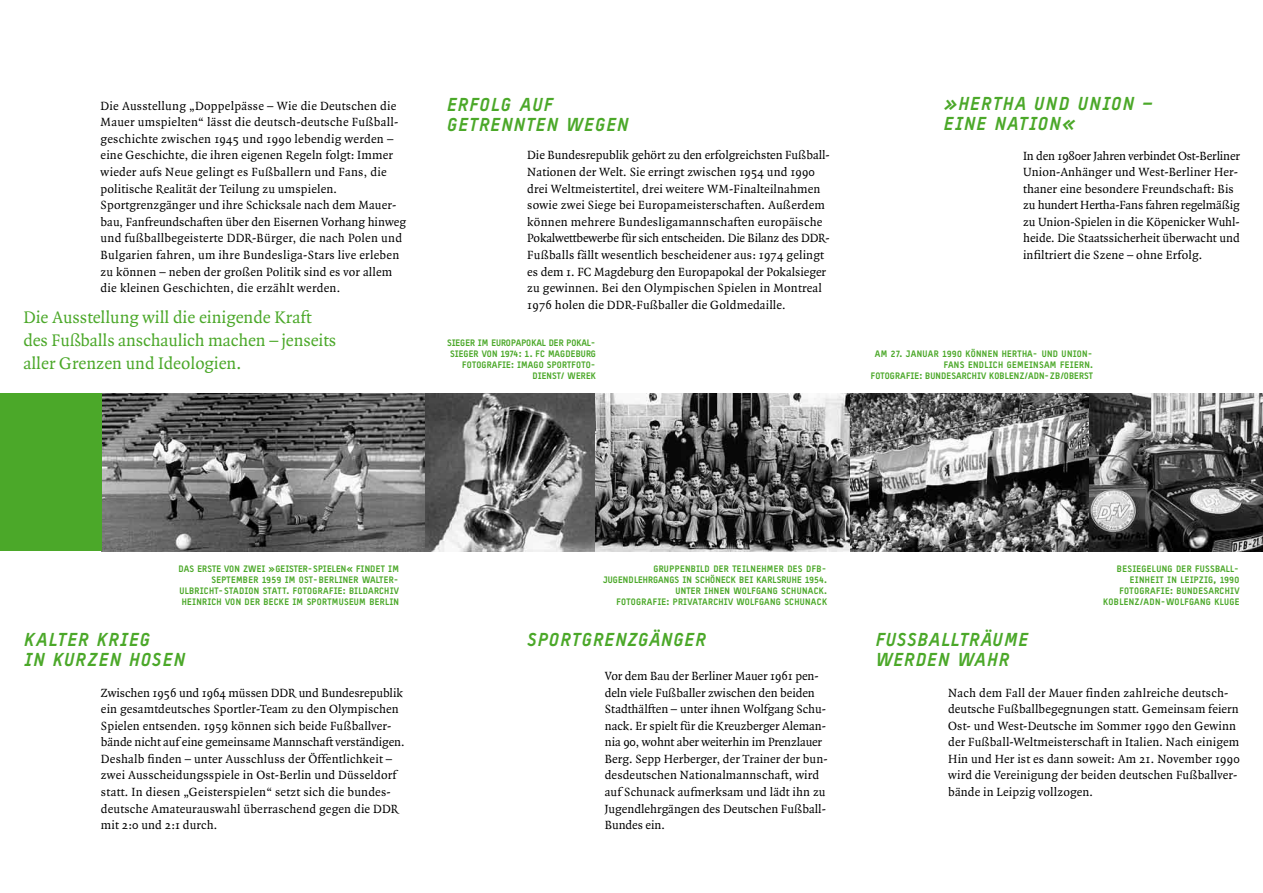
<style>
.page{position:relative;width:1263px;height:893px;background:#fff}
.page>*{position:absolute;margin:0;border:0;box-sizing:border-box;transform-origin:0 0}
.t1{font:italic 900 18px/19.6px "Typestar";letter-spacing:.075em;color:#4ba829}
.t2{font:18px/23.4px "Quadraat";color:#4ba829}
.t3{font:12.75px/16.6px "Quadraat";letter-spacing:.01em;color:#000}
.t4{font:900 9px/10.8px "Typestar";letter-spacing:.02em;color:#4ba829;text-align:right}
</style>
<div class="page">
<img style="left:101px;top:394px;width:324px;height:157px">
<img style="left:425px;top:394px;width:838px;height:157px">
<div style="left:0;top:394px;width:101px;height:157px;background:#4ba829"></div>
<p class="t3" style="left:101px;top:98px;width:307px">Die Ausstellung „Doppelpässe – Wie die Deutschen die Mauer umspielten“ lässt die deutsch-deutsche Fußball&shy;geschichte zwischen 1945 und 1990 lebendig werden – eine Geschichte, die ihren eigenen Regeln folgt: Immer wieder aufs Neue gelingt es Fußballern und Fans, die politische Realität der Teilung zu umspielen.<br>Sportgrenzgänger und ihre Schicksale nach dem Mauer&shy;bau, Fanfreundschaften über den Eisernen Vorhang hinweg und fußballbegeisterte DDR-Bürger, die nach Polen und Bulgarien fahren, um ihre Bundesliga-Stars live erleben zu können – neben der großen Politik sind es vor allem die kleinen Geschichten, die erzählt werden.</p>
<h1 class="t1" style="left:447px;top:95px;width:183px">ERFOLG AUF<br>GETRENNTEN WEGEN</h1>
<h1 class="t2" style="left:23px;top:306px;width:314px">Die Ausstellung will die einigende Kraft des Fußballs anschaulich machen – jenseits aller Grenzen und Ideologien.</h1>
<p class="t3" style="left:527px;top:147px;width:304px">Die Bundesrepublik gehört zu den erfolgreichsten Fußball-Nationen der Welt. Sie erringt zwischen 1954 und 1990 drei Weltmeistertitel, drei weitere WM-Finalteilnahmen sowie zwei Siege bei Europameisterschaften. Außerdem können mehrere Bundesligamannschaften europäische Pokalwettbewerbe für sich entscheiden. Die Bilanz des DDR-Fußballs fällt wesentlich bescheidener aus: 1974 gelingt es dem 1. FC Magdeburg den Europapokal der Pokalsieger zu gewinnen. Bei den Olympischen Spielen in Montreal 1976 holen die DDR-Fußballer die Goldmedaille.</p>
<p class="t4" style="left:447px;top:338px;width:150px">SIEGER IM EUROPAPOKAL DER POKAL-<br>SIEGER VON 1974: 1. FC MAGDEBURG<br>FOTOGRAFIE: IMAGO SPORTFOTO-<br>DIENST/ WEREK</p>
<h1 class="t1" style="left:944px;top:94px;width:210px">»HERTHA UND UNION –<br>EINE NATION«</h1>
<p class="t3" style="left:1023px;top:148px;width:218px">In den 1980er Jahren verbindet Ost-Berliner Union-Anhänger und West-Berliner Her&shy;thaner eine besondere Freundschaft: Bis zu hundert Hertha-Fans fahren regelmäßig zu Union-Spielen in die Köpenicker Wuhl&shy;heide. Die Staatssicherheit überwacht und infiltriert die Szene – ohne Erfolg.</p>
<p class="t4" style="left:871px;top:349px;width:224px">AM 27. JANUAR 1990 KÖNNEN HERTHA- UND UNION-<br>FANS ENDLICH GEMEINSAM FEIERN.<br>FOTOGRAFIE: BUNDESARCHIV KOBLENZ/ADN-ZB/OBERST</p>
<p class="t4" style="left:179px;top:564px;width:222px">DAS ERSTE VON ZWEI »GEISTER-SPIELEN« FINDET IM SEPTEMBER 1959 IM OST-BERLINER WALTER-ULBRICHT-STADION STATT. FOTOGRAFIE: BILDARCHIV HEINRICH VON DER BECKE IM SPORTMUSEUM BERLIN</p>
<h1 class="t1" style="left:24px;top:630px;width:162px">KALTER KRIEG<br>IN KURZEN HOSEN</h1>
<p class="t3" style="left:101px;top:685px;width:305px">Zwischen 1956 und 1964 müssen DDR und Bundesrepublik ein gesamtdeutsches Sportler-Team zu den Olympischen Spielen entsenden. 1959 können sich beide Fußballver&shy;bände nicht auf eine gemeinsame Mannschaft verständigen.<br>Deshalb finden – unter Ausschluss der Öffentlichkeit – zwei Ausscheidungsspiele in Ost-Berlin und Düsseldorf statt. In diesen „Geisterspielen“ setzt sich die bundes&shy;deutsche Amateurauswahl überraschend gegen die DDR mit 2:0 und 2:1 durch.</p>
<p class="t4" style="left:603px;top:564px;width:226px">GRUPPENBILD DER TEILNEHMER DES DFB-JUGENDLEHRGANGS IN SCHÖNECK BEI KARLSRUHE 1954.<br>UNTER IHNEN WOLFGANG SCHUNACK.<br>FOTOGRAFIE: PRIVATARCHIV WOLFGANG SCHUNACK</p>
<h1 class="t1" style="left:527px;top:630px;width:180px">SPORTGRENZGÄNGER</h1>
<h1 class="t1" style="left:876px;top:630px;width:154px">FUSSBALLTRÄUME<br>WERDEN WAHR</h1>
<p class="t4" style="left:1103px;top:564px;width:138px">BESIEGELUNG DER FUSSBALL-<br>EINHEIT IN LEIPZIG, 1990<br>FOTOGRAFIE: BUNDESARCHIV<br>KOBLENZ/ADN-WOLFGANG KLUGE</p>
<p class="t3" style="left:605px;top:668px;width:224px">Vor dem Bau der Berliner Mauer 1961 pen&shy;deln viele Fußballer zwischen den beiden Stadthälften – unter ihnen Wolfgang Schu&shy;nack. Er spielt für die Kreuzberger Aleman&shy;nia 90, wohnt aber weiterhin im Prenzlauer Berg. Sepp Herberger, der Trainer der bun&shy;desdeutschen Nationalmannschaft, wird auf Schunack aufmerksam und lädt ihn zu Jugendlehrgängen des Deutschen Fußball-Bundes ein.</p>
<p class="t3" style="left:948px;top:685px;width:293px">Nach dem Fall der Mauer finden zahlreiche deutsch&shy;deutsche Fußballbegegnungen statt. Gemeinsam feiern Ost- und West-Deutsche im Sommer 1990 den Gewinn der Fußball-Weltmeisterschaft in Italien. Nach einigem Hin und Her ist es dann soweit: Am 21. November 1990 wird die Vereinigung der beiden deutschen Fußballver&shy;bände in Leipzig vollzogen.</p>
</div>
